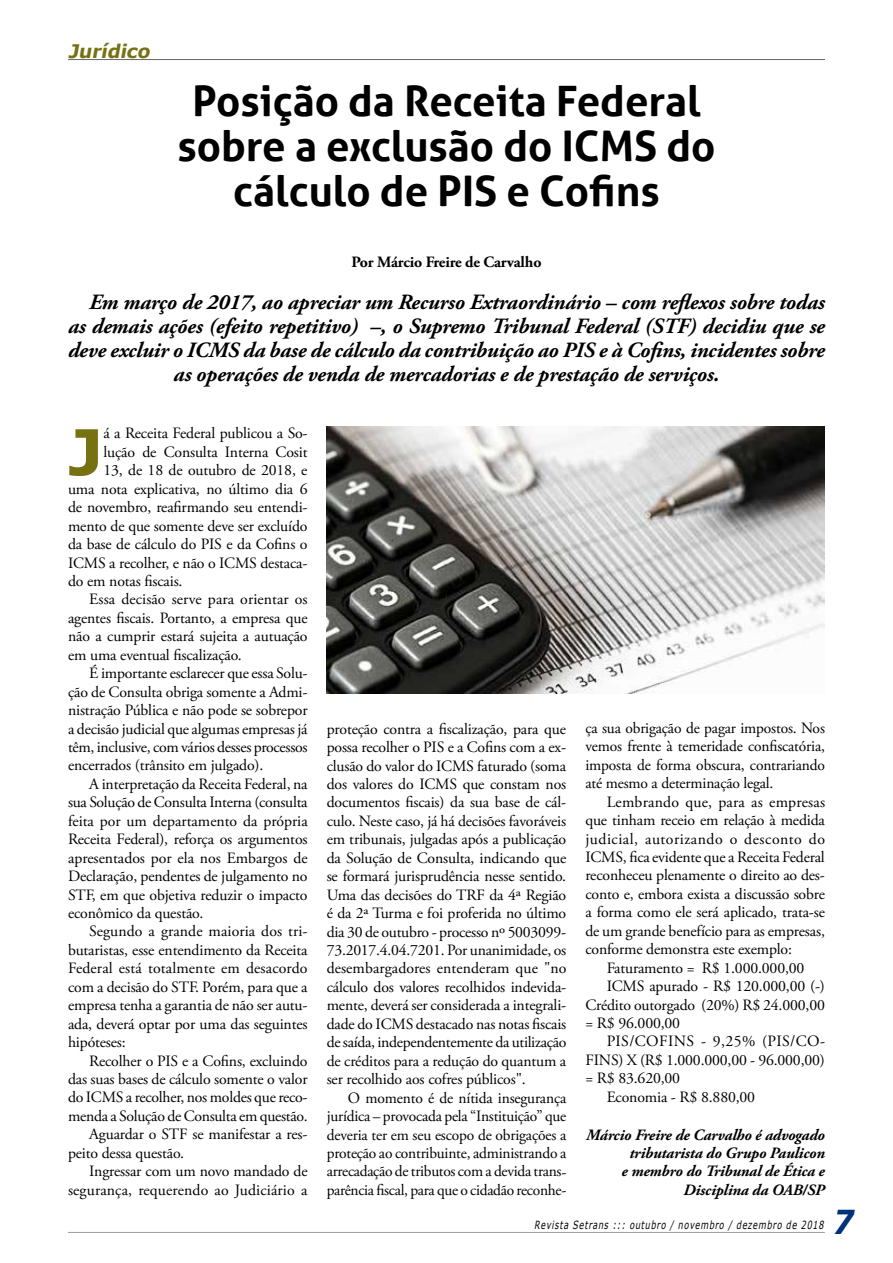
<style>
.page{position:relative;width:893px;height:1263px;background:#fff}
.page>*{position:absolute;margin:0;border:0;box-sizing:border-box;transform-origin:0 0}
.t1{font:700 63.3px "Verdana";color:#767111}
.t2{font:700 42px/45px "Aller";color:#000;text-align:center}
.t3{font:italic 700 33px "Verdana";color:#003279;scale:.9 1}
.t4{font:italic 700 21.75px "Adobe Garamond Pro";letter-spacing:-.01em;color:#000}
.t5{font:italic 700 18.75px "Verdana";color:#767111}
.t6{font:15.75px/18.5px "Adobe Garamond Pro";letter-spacing:-.01em;color:#000;text-align:justify}
.t7{font:italic 700 15.75px/18.5px "Adobe Garamond Pro";letter-spacing:-.01em;color:#000;text-align:right}
.t8{font:15.75px "Adobe Garamond Pro";letter-spacing:.01em;color:#000}
.t9{font:700 15.75px "Adobe Garamond Pro";letter-spacing:-.01em;color:#000}
.t10{font:15.75px "Adobe Garamond Pro";letter-spacing:.025em;color:#000}
.t11{font:italic 11.25px "Verdana";color:#000;scale:.71 1}
</style>
<div class="page">
<hr style="left:68px;top:1232px;width:757px;height:1px;background:#9c9ba0">
<hr style="left:68px;top:59px;width:757px;height:1px;background:#67676b">
<img style="left:327px;top:427px;width:498px;height:266px">
<p class="t5" style="left:68px;top:37px;width:88px">Jurídico</p>
<h2 class="t2" style="left:178px;top:78px;width:539px">Posição da Receita Federal sobre a exclusão do ICMS do cálculo de PIS e Cofins</h2>
<p class="t9" style="left:351px;top:253px;width:191px">Por Márcio Freire de Carvalho</p>
<h3 class="t4" style="left:89px;top:290px;width:737px">Em março de 2017, ao apreciar um Recurso Extraordinário – com reflexos sobre todas</h3>
<h3 class="t4" style="left:68px;top:314px;width:758px">as demais ações (efeito repetitivo) –, o Supremo Tribunal Federal (STF) decidiu que se</h3>
<h3 class="t4" style="left:68px;top:338px;width:758px">deve excluir o ICMS da base de cálculo da contribuição ao PIS e à Cofins, incidentes sobre</h3>
<h3 class="t4" style="left:174px;top:362px;width:547px">as operações de venda de mercadorias e de prestação de serviços.</h3>
<h1 class="t1" style="left:68px;top:407px;width:37px">J</h1>
<p class="t6" style="left:104px;top:425px;width:206px">á a Receita Federal publicou a So-</p>
<p class="t6" style="left:104px;top:443px;width:206px">lução de Consulta Interna Cosit</p>
<p class="t6" style="left:104px;top:462px;width:206px">13, de 18 de outubro de 2018, e</p>
<p class="t6" style="left:68px;top:480px;width:241px">uma nota explicativa, no último dia 6</p>
<p class="t6" style="left:68px;top:498px;width:241px">de novembro, reafirmando seu entendi-</p>
<p class="t6" style="left:68px;top:517px;width:241px">mento de que somente deve ser excluído</p>
<p class="t6" style="left:68px;top:535px;width:241px">da base de cálculo do PIS e da Cofins o</p>
<p class="t6" style="left:68px;top:554px;width:241px">ICMS a recolher, e não o ICMS destaca-</p>
<p class="t6" style="left:68px;top:572px;width:116px">do em notas fiscais.</p>
<p class="t6" style="left:89px;top:591px;width:220px">Essa decisão serve para orientar os</p>
<p class="t6" style="left:68px;top:609px;width:241px">agentes fiscais. Portanto, a empresa que</p>
<p class="t6" style="left:68px;top:628px;width:241px">não a cumprir estará sujeita a autuação</p>
<p class="t6" style="left:68px;top:646px;width:175px">em uma eventual fiscalização.</p>
<p class="t6" style="left:89px;top:664px;width:220px">É importante esclarecer que essa Solu-</p>
<p class="t6" style="left:68px;top:683px;width:241px">ção de Consulta obriga somente a Admi-</p>
<p class="t6" style="left:68px;top:701px;width:241px">nistração Pública e não pode se sobrepor</p>
<p class="t6" style="left:68px;top:720px;width:241px">a decisão judicial que algumas empresas já</p>
<p class="t6" style="left:68px;top:738px;width:241px">têm, inclusive, com vários desses processos</p>
<p class="t6" style="left:68px;top:757px;width:197px">encerrados (trânsito em julgado).</p>
<p class="t6" style="left:89px;top:775px;width:220px">A interpretação da Receita Federal, na</p>
<p class="t6" style="left:68px;top:794px;width:241px">sua Solução de Consulta Interna (consulta</p>
<p class="t6" style="left:68px;top:812px;width:241px">feita por um departamento da própria</p>
<p class="t6" style="left:68px;top:830px;width:241px">Receita Federal), reforça os argumentos</p>
<p class="t6" style="left:68px;top:849px;width:241px">apresentados por ela nos Embargos de</p>
<p class="t6" style="left:68px;top:867px;width:241px">Declaração, pendentes de julgamento no</p>
<p class="t6" style="left:68px;top:886px;width:241px">STF, em que objetiva reduzir o impacto</p>
<p class="t6" style="left:68px;top:904px;width:137px">econômico da questão.</p>
<p class="t6" style="left:89px;top:923px;width:220px">Segundo a grande maioria dos tri-</p>
<p class="t6" style="left:68px;top:941px;width:241px">butaristas, esse entendimento da Receita</p>
<p class="t8" style="left:68px;top:959px;width:241px">Federal está totalmente em desacordo</p>
<p class="t6" style="left:68px;top:978px;width:241px">com a decisão do STF. Porém, para que a</p>
<p class="t6" style="left:68px;top:996px;width:241px">empresa tenha a garantia de não ser autu-</p>
<p class="t6" style="left:68px;top:1015px;width:241px">ada, deverá optar por uma das seguintes</p>
<p class="t6" style="left:68px;top:1033px;width:59px">hipóteses:</p>
<p class="t6" style="left:89px;top:1052px;width:220px">Recolher o PIS e a Cofins, excluindo</p>
<p class="t6" style="left:68px;top:1070px;width:241px">das suas bases de cálculo somente o valor</p>
<p class="t6" style="left:68px;top:1089px;width:241px">do ICMS a recolher, nos moldes que reco-</p>
<p class="t6" style="left:68px;top:1107px;width:241px">menda a Solução de Consulta em questão.</p>
<p class="t6" style="left:89px;top:1126px;width:220px">Aguardar o STF se manifestar a res-</p>
<p class="t6" style="left:68px;top:1144px;width:118px">peito dessa questão.</p>
<p class="t6" style="left:89px;top:1162px;width:220px">Ingressar com um novo mandado de</p>
<p class="t8" style="left:68px;top:1180px;width:241px">segurança, requerendo ao Judiciário a</p>
<p class="t6" style="left:327px;top:720px;width:241px">proteção contra a fiscalização, para que possa recolher o PIS e a Cofins com a ex&shy;clusão do valor do ICMS faturado (soma dos valores do ICMS que constam nos documentos fiscais) da sua base de cál&shy;culo. Neste caso, já há decisões favoráveis em tribunais, julgadas após a publicação da Solução de Consulta, indicando que se formará jurisprudência nesse sentido.<br>Uma das decisões do TRF da 4ª Região é da 2ª Turma e foi proferida no último dia 30 de outubro - processo nº 5003099- 73.2017.4.04.7201. Por unanimidade, os desembargadores entenderam que "no cálculo dos valores recolhidos indevida&shy;mente, deverá ser considerada a integrali&shy;dade do ICMS destacado nas notas fiscais de saída, independentemente da utilização de créditos para a redução do quantum a ser recolhido aos cofres públicos".</p>
<p class="t6" style="left:327px;top:1089px;width:241px;text-indent:21px">O momento é de nítida insegurança jurídica – provocada pela “Instituição” que deveria ter em seu escopo de obrigações a proteção ao contribuinte, administrando a arrecadação de tributos com a devida trans&shy;parência fiscal, para que o cidadão reconhe-</p>
<p class="t6" style="left:585px;top:719px;width:241px">ça sua obrigação de pagar impostos. Nos vemos frente à temeridade confiscatória, imposta de forma obscura, contrariando até mesmo a determinação legal.</p>
<p class="t6" style="left:585px;top:793px;width:241px;text-indent:21px">Lembrando que, para as empresas que tinham receio em relação à medida judicial, autorizando o desconto do ICMS, fica evidente que a Receita Federal reconheceu plenamente o direito ao des&shy;conto e, embora exista a discussão sobre a forma como ele será aplicado, trata-se de um grande benefício para as empresas, conforme demonstra este exemplo:</p>
<p class="t6" style="left:607px;top:959px;width:199px">Faturamento = R$ 1.000.000,00</p>
<p class="t6" style="left:607px;top:977px;width:220px">ICMS apurado - R$ 120.000,00 (-)</p>
<p class="t6" style="left:585px;top:996px;width:241px">Crédito outorgado (20%) R$ 24.000,00</p>
<p class="t6" style="left:585px;top:1014px;width:96px">= R$ 96.000,00</p>
<p class="t10" style="left:607px;top:1032px;width:220px">PIS/COFINS - 9,25% (PIS/CO-</p>
<p class="t6" style="left:585px;top:1051px;width:241px">FINS) X (R$ 1.000.000,00 - 96.000,00)</p>
<p class="t6" style="left:585px;top:1070px;width:96px">= R$ 83.620,00</p>
<p class="t6" style="left:607px;top:1088px;width:150px">Economia - R$ 8.880,00</p>
<p class="t7" style="left:586px;top:1126px;width:240px">Márcio Freire de Carvalho é advogado tributarista do Grupo Paulicon<br>e membro do Tribunal de Ética e<br>Disciplina da OAB/SP</p>
<p class="t11" style="left:534px;top:1217px;width:413px">Revista Setrans ::: outubro / novembro / dezembro de 2018</p>
<h3 class="t3" style="left:831px;top:1198px;width:34px">7</h3>
</div>
